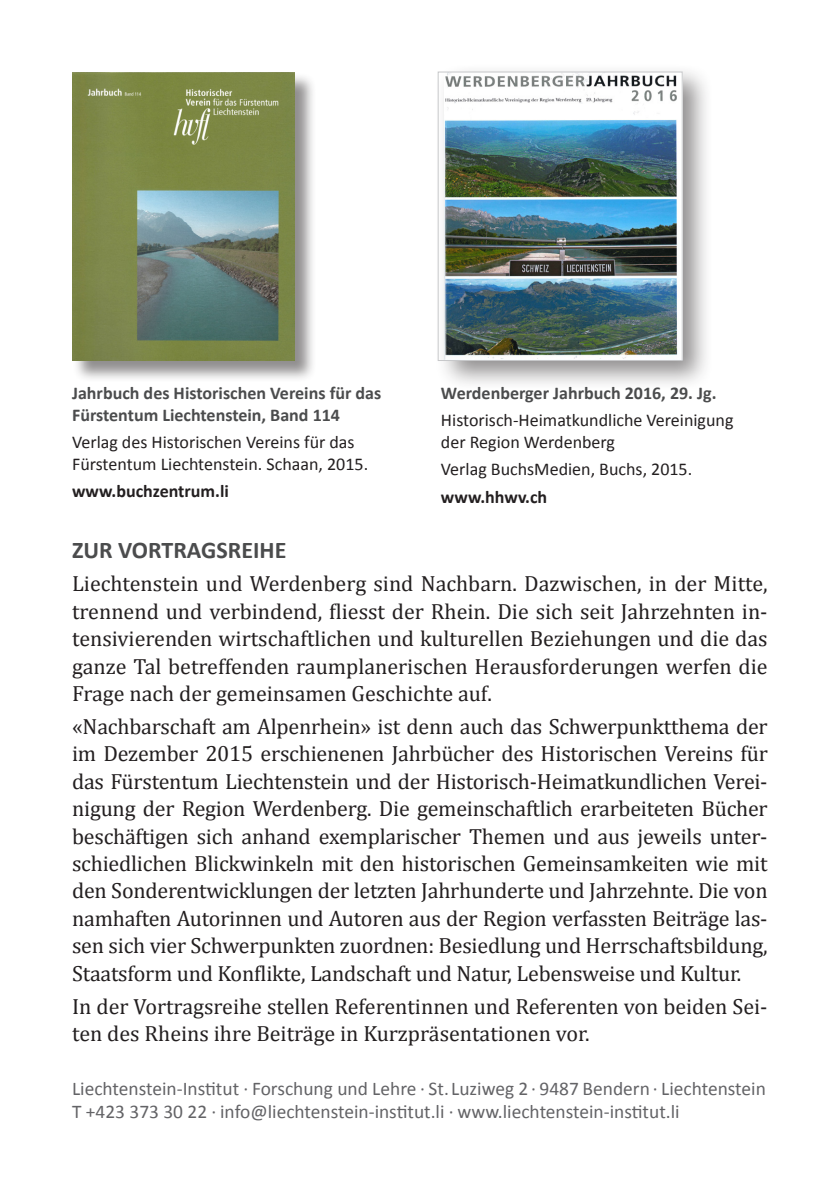
<style>
.page{position:relative;width:840px;height:1191px;background:#fff}
.page>*{position:absolute;margin:0;border:0;box-sizing:border-box;transform-origin:0 0}
.t1{font:700 24px "Calibri";color:#4b4c4d}
.t2{font:22px/27.4px "Cambria";color:#231f20;text-align:justify}
.t3{font:19.4px "Calibri";color:#636366}
.t4{font:18px/21.6px "Calibri";color:#231f20}
.t5{font:700 18px/21.6px "Calibri";color:#4b4c4d}
.t6{font:700 18px "Calibri";color:#231f20}
</style>
<div class="page">
<div style="left:72px;top:72px;width:244px;height:311px;background:#231f20;opacity:.5"></div>
<img style="left:72px;top:72px;width:222px;height:288px">
<div style="left:430px;top:63px;width:283px;height:329px;background:#231f20;opacity:.5"></div>
<img style="left:444px;top:74px;width:236px;height:285px">
<div style="left:437px;top:72px;width:245px;height:289px;border:1px solid #c7c8ca"></div>
<p class="t5" style="left:72px;top:382px;width:310px">Jahrbuch des Historischen Vereins für das<br>Fürstentum Liechtenstein, Band 114</p>
<p class="t4" style="left:72px;top:431px;width:297px">Verlag des Historischen Vereins für das<br>Fürstentum Liechtenstein. Schaan, 2015.</p>
<p class="t6" style="left:72px;top:479px;width:158px">www.buchzentrum.li</p>
<p class="t5" style="left:441px;top:382px;width:277px">Werdenberger Jahrbuch 2016, 29. Jg.</p>
<p class="t4" style="left:441px;top:410px;width:294px">Historisch-Heimatkundliche Vereinigung der Region Werdenberg</p>
<p class="t4" style="left:441px;top:458px;width:253px">Verlag BuchsMedien, Buchs, 2015.</p>
<p class="t6" style="left:441px;top:485px;width:108px">www.hhwv.ch</p>
<p class="t1" style="left:72px;top:535px;width:216px">ZUR VORTRAGSREIHE</p>
<p class="t2" style="left:72px;top:570px;width:696px">Liechtenstein und Werdenberg sind Nachbarn. Dazwischen, in der Mitte, trennend und verbindend, fliesst der Rhein. Die sich seit Jahrzehnten in&shy;tensivierenden wirtschaftlichen und kulturellen Beziehungen und die das ganze Tal betreffenden raumplanerischen Herausforderungen werfen die Frage nach der gemeinsamen Geschichte auf.</p>
<p class="t2" style="left:72px;top:712px;width:696px">«Nachbarschaft am Alpenrhein» ist denn auch das Schwerpunktthema der im Dezember 2015 erschienenen Jahrbücher des Historischen Vereins für das Fürstentum Liechtenstein und der Historisch-Heimatkundlichen Verei&shy;nigung der Region Werdenberg. Die gemeinschaftlich erarbeiteten Bücher beschäftigen sich anhand exemplarischer Themen und aus jeweils unter&shy;schiedlichen Blickwinkeln mit den historischen Gemeinsamkeiten wie mit den Sonderentwicklungen der letzten Jahrhunderte und Jahrzehnte. Die von namhaften Autorinnen und Autoren aus der Region verfassten Beiträge las&shy;sen sich vier Schwerpunkten zuordnen: Besiedlung und Herrschaftsbildung, Staatsform und Konflikte, Landschaft und Natur, Lebensweise und Kultur.</p>
<p class="t2" style="left:72px;top:992px;width:696px">In der Vortragsreihe stellen Referentinnen und Referenten von beiden Sei&shy;ten des Rheins ihre Beiträge in Kurzpräsentationen vor.</p>
<p class="t3" style="left:72px;top:1076px;width:695px">Liechtenstein-Institut · Forschung und Lehre · St. Luziweg 2 · 9487 Bendern · Liechtenstein</p>
<p class="t3" style="left:72px;top:1099px;width:608px">T +423 373 30 22 · info@liechtenstein-institut.li · www.liechtenstein-institut.li</p>
</div>
